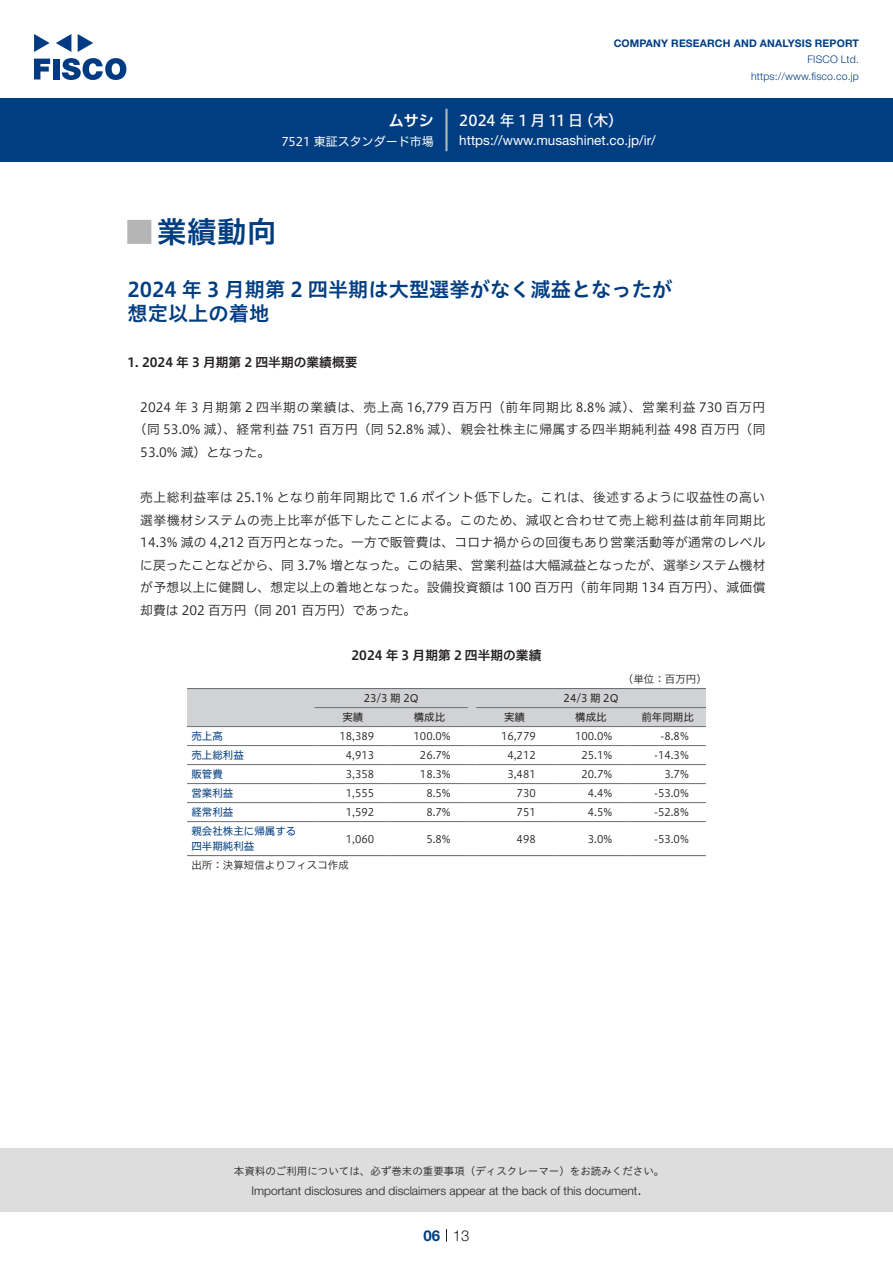
<style>
.page{position:relative;width:893px;height:1263px;background:#fff}
.page>*{position:absolute;margin:0;border:0;box-sizing:border-box;transform-origin:0 0}
.t1{font:30px "Hiragino UD Sans Std N W6";color:#003d81}
.t2{font:24px "Hiragino UD Sans Std N W6";color:#b5b5b6}
.t3{font:20.25px/24px "Hiragino UD Sans Std W6";color:#003d81}
.t4{font:15px "Hiragino UD Sans F Std N W5";color:#fff}
.t5{font:300 15px "Helvetica Neue LT Std";color:#231f20}
.t6{font:15px "Hiragino UD Sans F Std N W6";color:#fff}
.t7{font:700 15px "Helvetica Neue LT Std";color:#003d81}
.t8{font:13.5px "Helvetica Neue LT Std";color:#fff}
.t9{font:12.75px/22.5px "Hiragino UD Sans F Std N W3";letter-spacing:.025em;color:#231f20;text-align:justify}
.t10{font:12.75px "Hiragino UD Sans F Std N W3";letter-spacing:.06em;color:#231f20}
.t11{font:12.75px "Hiragino UD Sans F Std N W6";color:#231f20}
.t12{font:300 12px "Helvetica Neue LT Std";color:#231f20}
.t13{font:12px "Hiragino UD Sans F Std N W4";color:#fff}
.t14{font:10.5px "Hiragino UD Sans F Std N W3";color:#231f20}
.t15{font:10.5px "Hiragino UD Sans Std W3";color:#231f20}
.t16{font:10.5px/19px "Hiragino UD Sans F Std N W4";color:#003d81}
.t17{font:700 10.5px "Helvetica Neue LT Std";letter-spacing:.015em;color:#003d81}
.t18{font:300 10.5px/16.5px "Helvetica Neue LT Std";letter-spacing:.015em;color:#003d81;text-align:right}
.t19{font:10.5px "Hiragino UD Sans F Std N W4";color:#231f20}
</style>
<div class="page">
<div style="left:0;top:1148px;width:893px;height:64px;background:#ddd"></div>
<svg style="left:34px;top:59px;width:16px;height:20px"></svg>
<div style="left:53px;top:59px;width:6px;height:20px;background:#003a83"></div>
<svg style="left:62px;top:58px;width:64px;height:22px"></svg>
<svg style="left:34px;top:34px;width:16px;height:18px"></svg>
<svg style="left:78px;top:34px;width:15px;height:18px"></svg>
<svg style="left:56px;top:34px;width:15px;height:18px"></svg>
<div style="left:0;top:98px;width:893px;height:64px;background:#003d81"></div>
<hr style="left:445px;top:109px;width:3px;height:42px;background:#b5b5b6">
<svg style="left:446px;top:1229px;width:1px;height:13px"></svg>
<hr style="left:187px;top:745px;width:128px;height:1px;background:#6c6d70">
<hr style="left:315px;top:745px;width:76px;height:1px;background:#6c6d70">
<hr style="left:391px;top:745px;width:77px;height:1px;background:#6c6d70">
<hr style="left:476px;top:745px;width:77px;height:1px;background:#6c6d70">
<hr style="left:553px;top:745px;width:76px;height:1px;background:#6c6d70">
<hr style="left:629px;top:745px;width:77px;height:1px;background:#6c6d70">
<hr style="left:187px;top:764px;width:128px;height:1px;background:#6c6d70">
<hr style="left:315px;top:764px;width:76px;height:1px;background:#6c6d70">
<hr style="left:391px;top:764px;width:77px;height:1px;background:#6c6d70">
<hr style="left:476px;top:764px;width:77px;height:1px;background:#6c6d70">
<hr style="left:553px;top:764px;width:76px;height:1px;background:#6c6d70">
<hr style="left:629px;top:764px;width:77px;height:1px;background:#6c6d70">
<hr style="left:187px;top:783px;width:128px;height:1px;background:#6c6d70">
<hr style="left:315px;top:783px;width:76px;height:1px;background:#6c6d70">
<hr style="left:391px;top:783px;width:77px;height:1px;background:#6c6d70">
<hr style="left:476px;top:783px;width:77px;height:1px;background:#6c6d70">
<hr style="left:553px;top:783px;width:76px;height:1px;background:#6c6d70">
<hr style="left:629px;top:783px;width:77px;height:1px;background:#6c6d70">
<hr style="left:187px;top:802px;width:128px;height:1px;background:#6c6d70">
<hr style="left:315px;top:802px;width:76px;height:1px;background:#6c6d70">
<hr style="left:391px;top:802px;width:77px;height:1px;background:#6c6d70">
<hr style="left:476px;top:802px;width:77px;height:1px;background:#6c6d70">
<hr style="left:553px;top:802px;width:76px;height:1px;background:#6c6d70">
<hr style="left:629px;top:802px;width:77px;height:1px;background:#6c6d70">
<hr style="left:187px;top:821px;width:128px;height:1px;background:#6c6d70">
<hr style="left:315px;top:821px;width:76px;height:1px;background:#6c6d70">
<hr style="left:391px;top:821px;width:77px;height:1px;background:#6c6d70">
<hr style="left:476px;top:821px;width:77px;height:1px;background:#6c6d70">
<hr style="left:553px;top:821px;width:76px;height:1px;background:#6c6d70">
<hr style="left:629px;top:821px;width:77px;height:1px;background:#6c6d70">
<svg style="left:187px;top:688px;width:519px;height:39px;background:#cacbce"></svg>
<hr style="left:476px;top:688px;width:77px;height:1px;background:#6c6d70">
<hr style="left:553px;top:688px;width:76px;height:1px;background:#6c6d70">
<hr style="left:629px;top:688px;width:77px;height:1px;background:#6c6d70">
<hr style="left:187px;top:855px;width:128px;height:1px;background:#6c6d70">
<hr style="left:315px;top:855px;width:76px;height:1px;background:#6c6d70">
<hr style="left:391px;top:855px;width:77px;height:1px;background:#6c6d70">
<hr style="left:476px;top:855px;width:77px;height:1px;background:#6c6d70">
<hr style="left:553px;top:855px;width:76px;height:1px;background:#6c6d70">
<hr style="left:629px;top:855px;width:77px;height:1px;background:#6c6d70">
<p class="t6" style="left:389px;top:109px;width:46px">ムサシ</p>
<p class="t13" style="left:281px;top:132px;width:154px">7521 東証スタンダード市場</p>
<p class="t17" style="left:614px;top:37px;width:247px">COMPANY RESEARCH AND ANALYSIS REPORT</p>
<p class="t18" style="left:751px;top:51px;width:109px">FISCO Ltd. https://www.fisco.co j p.</p>
<p class="t4" style="left:459px;top:109px;width:126px">2024 年 1 月 11 日</p>
<p class="t4" style="left:578px;top:109px;width:46px">（木(</p>
<p class="t8" style="left:459px;top:132px;width:198px">https://www.musashinet. c o j p. /i r/</p>
<h1 class="t1" style="left:157px;top:209px;width:121px">業績動向</h1>
<h2 class="t2" style="left:128px;top:213px;width:25px">█</h2>
<h3 class="t3" style="left:128px;top:276px;width:546px">2024 年 3 月期第 2 四半期は大型選挙がなく減益となったが想定以上の着地</h3>
<p class="t11" style="left:128px;top:352px;width:231px">1. 2024 年 3 月期第 2 四半期の業績概要</p>
<p class="t10" style="left:140px;top:398px;width:626px">2024 年 3 月期第 2 四半期の業績は、売上高 16,779 百万円（前年同期比 8.8% 減）、営業利益 730 百万円</p>
<p class="t9" style="left:134px;top:418px;width:633px">（同 53.0% 減）、経常利益 751 百万円（同 52.8% 減）、親会社株主に帰属する四半期純利益 498 百万円（同</p>
<p class="t9" style="left:140px;top:440px;width:131px">53.0% 減）となった。</p>
<p class="t9" style="left:140px;top:485px;width:627px">売上総利益率は 25.1% となり前年同期比で 1.6 ポイント低下した。これは、後述するように収益性の高い選挙機材システムの売上比率が低下したことによる。このため、減収と合わせて売上総利益は前年同期比14.3% 減の 4,212 百万円となった。一方で販管費は、コロナ禍からの回復もあり営業活動等が通常のレベルに戻ったことなどから、同 3.7% 増となった。この結果、営業利益は大幅減益となったが、選挙システム機材が予想以上に健闘し、想定以上の着地となった。設備投資額は 100 百万円（前年同期 134 百万円）、減価償却費は 202 百万円（同 201 百万円）であった。</p>
<p class="t11" style="left:351px;top:645px;width:191px">2024 年 3 月期第 2 四半期の業績</p>
<p class="t14" style="left:623px;top:671px;width:85px">（単位：百万円(</p>
<p class="t19" style="left:564px;top:690px;width:56px">24/3 期 2Q</p>
<p class="t19" style="left:364px;top:690px;width:56px">23/3 期 2Q</p>
<p class="t19" style="left:342px;top:709px;width:22px">実績</p>
<p class="t19" style="left:414px;top:709px;width:33px">構成比</p>
<p class="t19" style="left:504px;top:709px;width:22px">実績</p>
<p class="t19" style="left:575px;top:709px;width:33px">構成比</p>
<p class="t19" style="left:641px;top:709px;width:54px">前年同期比</p>
<p class="t16" style="left:191px;top:726px;width:33px">売上高</p>
<p class="t14" style="left:339px;top:728px;width:36px">18,389</p>
<p class="t14" style="left:414px;top:728px;width:39px">100.0%</p>
<p class="t14" style="left:501px;top:728px;width:36px">16,779</p>
<p class="t14" style="left:575px;top:728px;width:39px">100.0%</p>
<p class="t14" style="left:660px;top:728px;width:30px">-8.8%</p>
<p class="t16" style="left:191px;top:745px;width:54px">売上総利益</p>
<p class="t14" style="left:346px;top:747px;width:30px">4,913</p>
<p class="t14" style="left:420px;top:747px;width:32px">26.7%</p>
<p class="t14" style="left:507px;top:747px;width:30px">4,212</p>
<p class="t14" style="left:581px;top:747px;width:32px">25.1%</p>
<p class="t14" style="left:654px;top:747px;width:36px">-14.3%</p>
<p class="t16" style="left:191px;top:764px;width:33px">販管費</p>
<p class="t14" style="left:346px;top:766px;width:30px">3,358</p>
<p class="t14" style="left:420px;top:766px;width:32px">18.3%</p>
<p class="t14" style="left:507px;top:766px;width:30px">3,481</p>
<p class="t14" style="left:581px;top:766px;width:32px">20.7%</p>
<p class="t14" style="left:664px;top:766px;width:26px">3.7%</p>
<p class="t16" style="left:191px;top:783px;width:43px">営業利益</p>
<p class="t14" style="left:346px;top:785px;width:30px">1,555</p>
<p class="t14" style="left:426px;top:785px;width:26px">8.5%</p>
<p class="t14" style="left:517px;top:785px;width:21px">730</p>
<p class="t14" style="left:588px;top:785px;width:26px">4.4%</p>
<p class="t14" style="left:654px;top:785px;width:36px">-53.0%</p>
<p class="t16" style="left:191px;top:802px;width:106px">経常利益<br>親会社株主に帰属する</p>
<p class="t14" style="left:346px;top:804px;width:30px">1,592</p>
<p class="t14" style="left:346px;top:831px;width:30px">1,060</p>
<p class="t16" style="left:191px;top:836px;width:64px">四半期純利益</p>
<p class="t14" style="left:191px;top:857px;width:159px">出所：決算短信よりフィスコ作成</p>
<p class="t14" style="left:426px;top:804px;width:26px">8.7%</p>
<p class="t14" style="left:426px;top:831px;width:26px">5.8%</p>
<p class="t14" style="left:517px;top:804px;width:21px">751</p>
<p class="t14" style="left:517px;top:831px;width:21px">498</p>
<p class="t14" style="left:588px;top:804px;width:26px">4.5%</p>
<p class="t14" style="left:588px;top:831px;width:26px">3.0%</p>
<p class="t14" style="left:654px;top:804px;width:36px">-52.8%</p>
<p class="t14" style="left:654px;top:831px;width:36px">-53.0%</p>
<p class="t15" style="left:234px;top:1163px;width:432px">本資料のご利用については、必ず巻末の重要事項（ディスクレーマー）をお読みください。</p>
<p class="t5" style="left:637px;top:1180px;width:6px">.</p>
<p class="t12" style="left:251px;top:1183px;width:387px">Important disclosures and disclaimers appear at the back of this document</p>
<p class="t7" style="left:423px;top:1226px;width:18px">06</p>
<p class="t5" style="left:453px;top:1226px;width:18px">13</p>
</div>
